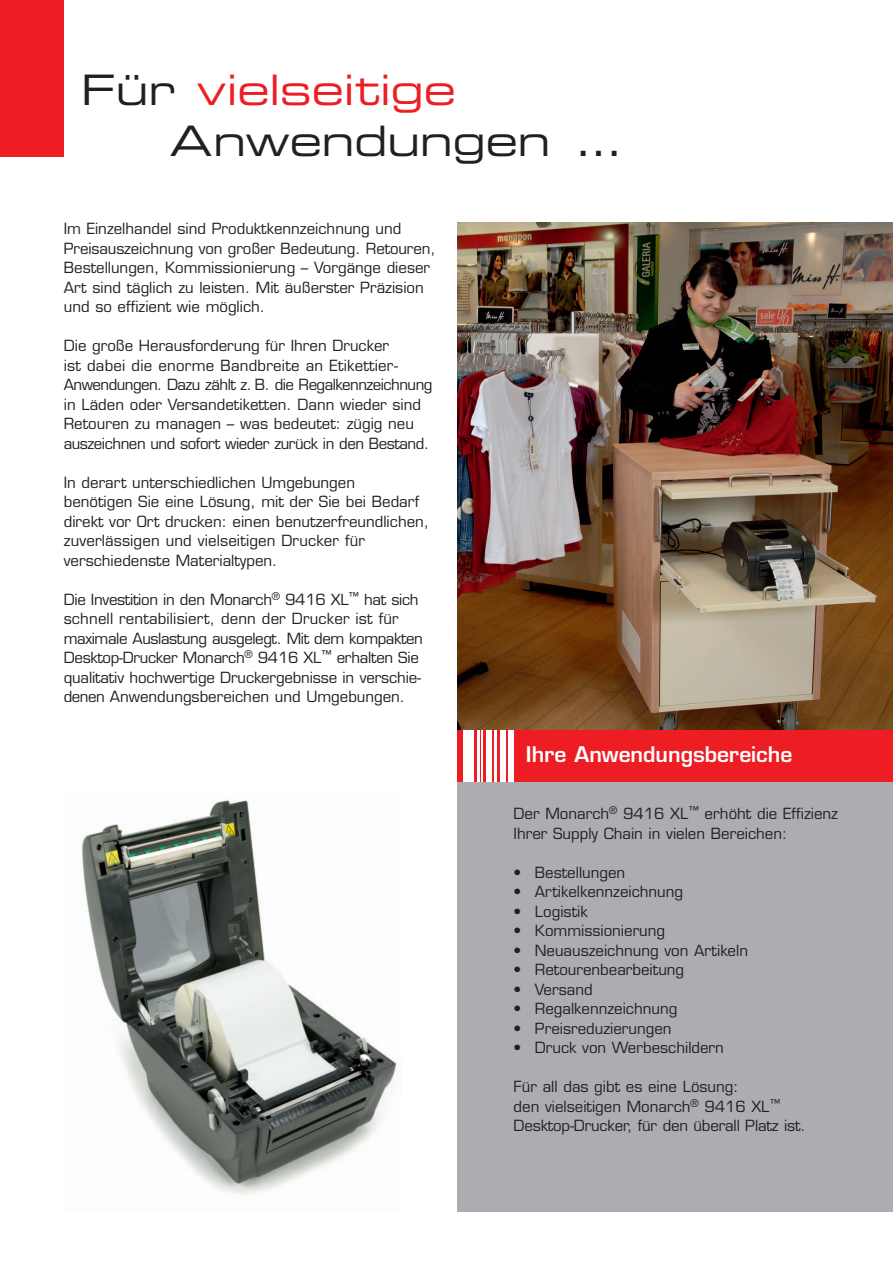
<style>
.page{position:relative;width:893px;height:1263px;background:#fff}
.page>*{position:absolute;margin:0;border:0;box-sizing:border-box;transform-origin:0 0}
.t1{font:42px/51px "Eurostile Extended Two";letter-spacing:-.01em;color:#231f20}
.t2{font:600 21px "Eurostile";color:#fff}
.t3{font:15px/19.5px "Eurostile";color:#231f20}
.s1{color:#ee1d23}
</style>
<div class="page">
<div style="left:0;top:0;width:64px;height:156px;background:#ee1d23"></div>
<div style="left:457px;top:712px;width:436px;height:500px;background:#acadb1"></div>
<img style="left:457px;top:223px;width:436px;height:507px">
<div style="left:518px;top:730px;width:375px;height:51px;background:#ee1d23"></div>
<div style="left:457px;top:730px;width:104px;height:51px;background:#ee1d23"></div>
<div style="left:463px;top:730px;width:10px;height:51px;background:#fff"></div>
<hr style="left:478px;top:730px;width:2px;height:51px;background:#fff">
<hr style="left:481px;top:730px;width:2px;height:51px;background:#fff">
<div style="left:486px;top:730px;width:6px;height:51px;background:#fff"></div>
<hr style="left:495px;top:730px;width:2px;height:51px;background:#fff">
<div style="left:500px;top:730px;width:6px;height:51px;background:#fff"></div>
<div style="left:508px;top:730px;width:5px;height:51px;background:#fff"></div>
<img style="left:81px;top:800px;width:320px;height:395px">
<h1 class="t1" style="left:170px;top:63px;width:456px;text-indent:-89px">Für <span class="s1">vielseitige<br></span>Anwendungen ...</h1>
<p class="t3" style="left:64px;top:219px;width:373px">Im Einzelhandel sind Produktkennzeichnung und Preisauszeichnung von großer Bedeutung. Retouren, Bestellungen, Kommissionierung – Vorgänge dieser Art sind täglich zu leisten. Mit äußerster Präzision und so effizient wie möglich.</p>
<p class="t3" style="left:64px;top:336px;width:370px">Die große Herausforderung für Ihren Drucker<br>ist dabei die enorme Bandbreite an Etikettier-Anwendungen. Dazu zählt z. B. die Regalkennzeichnung in Läden oder Versandetiketten. Dann wieder sind Retouren zu managen – was bedeutet: zügig neu auszeichnen und sofort wieder zurück in den Bestand.</p>
<p class="t3" style="left:64px;top:472px;width:367px">In derart unterschiedlichen Umgebungen<br>benötigen Sie eine Lösung, mit der Sie bei Bedarf direkt vor Ort drucken: einen benutzerfreundlichen, zuverlässigen und vielseitigen Drucker für verschiedenste Materialtypen.</p>
<p class="t3" style="left:64px;top:589px;width:361px">Die Investition in den Monarch<sup>®</sup> 9416 XL<sup>™</sup> hat sich schnell rentabilisiert, denn der Drucker ist für maximale Auslastung ausgelegt. Mit dem kompakten Desktop-Drucker Monarch<sup>®</sup> 9416 XL<sup>™</sup> erhalten Sie qualitativ hochwertige Druckergebnisse in verschie&shy;denen Anwendungsbereichen und Umgebungen.</p>
<h2 class="t2" style="left:526px;top:741px;width:268px">Ihre Anwendungsbereiche</h2>
<p class="t3" style="left:514px;top:804px;width:326px">Der Monarch<sup>®</sup> 9416 XL<sup>™</sup> erhöht die Effizienz<br>Ihrer Supply Chain in vielen Bereichen:</p>
<p class="t3" style="left:514px;top:862px;width:113px">• Bestellungen</p>
<p class="t3" style="left:514px;top:882px;width:171px">• Artikelkennzeichnung</p>
<p class="t3" style="left:514px;top:901px;width:76px">• Logistik</p>
<p class="t3" style="left:514px;top:921px;width:153px">• Kommissionierung</p>
<p class="t3" style="left:514px;top:940px;width:236px">• Neuauszeichnung von Artikeln</p>
<p class="t3" style="left:514px;top:960px;width:172px">• Retourenbearbeitung</p>
<p class="t3" style="left:514px;top:979px;width:81px">• Versand</p>
<p class="t3" style="left:514px;top:999px;width:165px">• Regalkennzeichnung</p>
<p class="t3" style="left:514px;top:1018px;width:159px">• Preisreduzierungen</p>
<p class="t3" style="left:514px;top:1038px;width:212px">• Druck von Werbeschildern</p>
<p class="t3" style="left:514px;top:1077px;width:293px">Für all das gibt es eine Lösung:<br>den vielseitigen Monarch<sup>®</sup> 9416 XL<sup>™<br></sup>Desktop-Drucker, für den überall Platz ist.</p>
</div>
